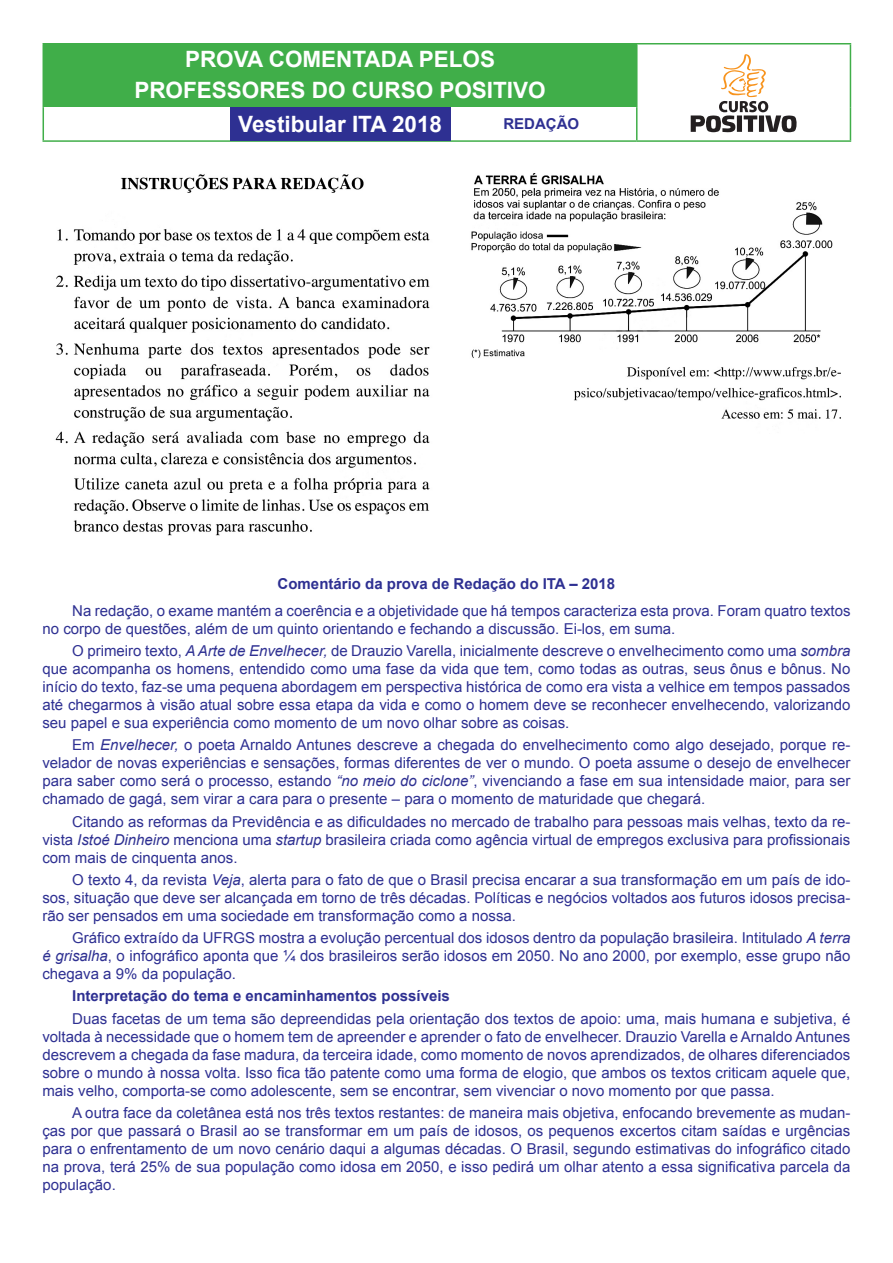
<style>
.page{position:relative;width:893px;height:1263px;background:#fff}
.page>*{position:absolute;margin:0;border:0;box-sizing:border-box;transform-origin:0 0}
.t1{font:700 22.5px/31.2px "Arial";color:#fff;text-align:center}
.t2{font:15px/18px "Arial";color:#2e3092;text-align:justify}
.t3{font:700 15px "Arial";color:#2e3092}
.s1{font-style:italic}
</style>
<div class="page">
<div style="left:43px;top:44px;width:594px;height:63px;background:#40ae49"></div>
<hr style="left:637px;top:43px;width:214px;height:1px;background:#40ae49">
<hr style="left:850px;top:44px;width:1px;height:63px;background:#40ae49">
<hr style="left:850px;top:107px;width:1px;height:33px;background:#40ae49">
<hr style="left:637px;top:140px;width:214px;height:2px;background:#40ae49">
<hr style="left:43px;top:43px;width:594px;height:1px;background:#40ae49">
<hr style="left:43px;top:107px;width:1px;height:33px;background:#40ae49">
<hr style="left:636px;top:107px;width:1px;height:33px;background:#40ae49">
<hr style="left:43px;top:140px;width:594px;height:2px;background:#40ae49">
<div style="left:230px;top:107px;width:221px;height:34px;background:#2e3092"></div>
<svg style="left:691px;top:54px;width:106px;height:79px"></svg>
<img style="left:55px;top:174px;width:375px;height:362px">
<img style="left:471px;top:173px;width:370px;height:246px">
<h1 class="t1" style="left:134px;top:44px;width:413px">PROVA COMENTADA PELOS<br>PROFESSORES DO CURSO POSITIVO</h1>
<h1 class="t1" style="left:238px;top:109px;width:205px">Vestibular ITA 2018</h1>
<p class="t3" style="left:503px;top:114px;width:77px">REDAÇÃO</p>
<p class="t3" style="left:278px;top:574px;width:339px">Comentário da prova de Redação do ITA – 2018</p>
<p class="t2" style="left:42px;top:602px;width:809px;text-indent:30px">Na redação, o exame mantém a coerência e a objetividade que há tempos caracteriza esta prova. Foram quatro textos no corpo de questões, além de um quinto orientando e fechando a discussão. Ei-los, em suma.</p>
<p class="t2" style="left:42px;top:642px;width:809px;text-indent:30px">O primeiro texto, <span class="s1">A Arte de Envelhecer,</span> de Drauzio Varella, inicialmente descreve o envelhecimento como uma <span class="s1">sombra </span>que acompanha os homens, entendido como uma fase da vida que tem, como todas as outras, seus ônus e bônus. No início do texto, faz-se uma pequena abordagem em perspectiva histórica de como era vista a velhice em tempos passados até chegarmos à visão atual sobre essa etapa da vida e como o homem deve se reconhecer envelhecendo, valorizando seu papel e sua experiência como momento de um novo olhar sobre as coisas.</p>
<p class="t2" style="left:42px;top:736px;width:809px;text-indent:30px">Em <span class="s1">Envelhecer,</span> o poeta Arnaldo Antunes descreve a chegada do envelhecimento como algo desejado, porque re&shy;velador de novas experiências e sensações, formas diferentes de ver o mundo. O poeta assume o desejo de envelhecer para saber como será o processo, estando <span class="s1">“no meio do ciclone”</span>, vivenciando a fase em sua intensidade maior, para ser chamado de gagá, sem virar a cara para o presente – para o momento de maturidade que chegará.</p>
<p class="t2" style="left:42px;top:812px;width:809px;text-indent:30px">Citando as reformas da Previdência e as dificuldades no mercado de trabalho para pessoas mais velhas, texto da re&shy;vista <span class="s1">Istoé Dinheiro</span> menciona uma <span class="s1">startup</span> brasileira criada como agência virtual de empregos exclusiva para profissionais com mais de cinquenta anos.</p>
<p class="t2" style="left:42px;top:871px;width:809px;text-indent:30px">O texto 4, da revista <span class="s1">Veja</span>, alerta para o fato de que o Brasil precisa encarar a sua transformação em um país de ido&shy;sos, situação que deve ser alcançada em torno de três décadas. Políticas e negócios voltados aos futuros idosos precisa&shy;rão ser pensados em uma sociedade em transformação como a nossa.</p>
<p class="t2" style="left:42px;top:929px;width:809px;text-indent:30px">Gráfico extraído da UFRGS mostra a evolução percentual dos idosos dentro da população brasileira. Intitulado <span class="s1">A terra é grisalha</span>, o infográfico aponta que ¼ dos brasileiros serão idosos em 2050. No ano 2000, por exemplo, esse grupo não chegava a 9% da população.</p>
<p class="t3" style="left:72px;top:986px;width:379px">Interpretação do tema e encaminhamentos possíveis</p>
<p class="t2" style="left:42px;top:1009px;width:809px;text-indent:30px">Duas facetas de um tema são depreendidas pela orientação dos textos de apoio: uma, mais humana e subjetiva, é voltada à necessidade que o homem tem de apreender e aprender o fato de envelhecer. Drauzio Varella e Arnaldo Antunes descrevem a chegada da fase madura, da terceira idade, como momento de novos aprendizados, de olhares diferenciados sobre o mundo à nossa volta. Isso fica tão patente como uma forma de elogio, que ambos os textos criticam aquele que, mais velho, comporta-se como adolescente, sem se encontrar, sem vivenciar o novo momento por que passa.</p>
<p class="t2" style="left:42px;top:1104px;width:809px;text-indent:30px">A outra face da coletânea está nos três textos restantes: de maneira mais objetiva, enfocando brevemente as mudan&shy;ças por que passará o Brasil ao se transformar em um país de idosos, os pequenos excertos citam saídas e urgências para o enfrentamento de um novo cenário daqui a algumas décadas. O Brasil, segundo estimativas do infográfico citado na prova, terá 25% de sua população como idosa em 2050, e isso pedirá um olhar atento a essa significativa parcela da população.</p>
</div>
